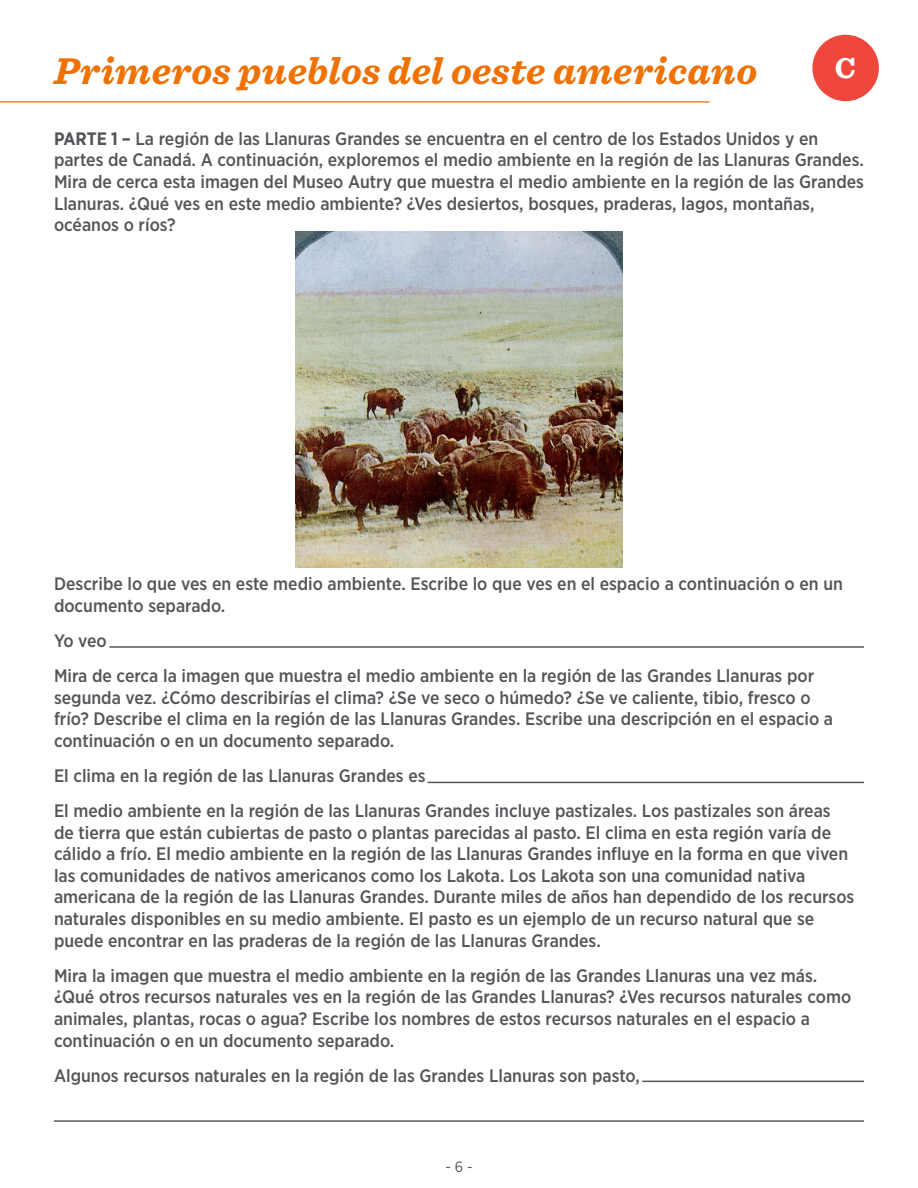
<style>
.page{position:relative;width:918px;height:1188px;background:#fff}
.page>*{position:absolute;margin:0;border:0;box-sizing:border-box;transform-origin:0 0}
.t1{font:italic 700 39px "Sentinel";letter-spacing:.01em;color:#ef7100}
._1_1_Header{font:700 30px "Sentinel";color:#fff}
.t2{font:500 18px/21.6px "Gotham Narrow";color:#535559}
.t3{font:15px "Gotham Narrow";color:#535559}
.s1{font-weight:700}
</style>
<div class="page">
<svg style="left:0;top:101px;width:710px;height:2px"></svg>
<img style="left:295px;top:231px;width:328px;height:337px">
<hr style="left:642px;top:1081px;width:222px;height:1px;background:#535559">
<hr style="left:54px;top:1120px;width:810px;height:2px;background:#535559">
<hr style="left:110px;top:646px;width:754px;height:2px;background:#535559">
<hr style="left:428px;top:782px;width:436px;height:1px;background:#535559">
<div style="left:812px;top:35px;width:67px;height:66px;background:#ef473c;border-radius:50%"></div>
<h1 class="t1" style="left:54px;top:40px;width:705px">Primeros pueblos del oeste americano</h1>
<p class="_1_1_Header" style="left:835px;top:44px;width:22px">C</p>
<p class="t2" style="left:54px;top:127px;width:812px"><span class="s1">PARTE 1 –</span> La región de las Llanuras Grandes se encuentra en el centro de los Estados Unidos y en partes de Canadá. A continuación, exploremos el medio ambiente en la región de las Llanuras Grandes.<br>Mira de cerca esta imagen del Museo Autry que muestra el medio ambiente en la región de las Grandes Llanuras. ¿Qué ves en este medio ambiente? ¿Ves desiertos, bosques, praderas, lagos, montañas, océanos o ríos?</p>
<p class="t2" style="left:54px;top:573px;width:790px">Describe lo que ves en este medio ambiente. Escribe lo que ves en el espacio a continuación o en un documento separado.</p>
<p class="t2" style="left:54px;top:630px;width:54px">Yo veo</p>
<p class="t2" style="left:54px;top:665px;width:781px">Mira de cerca la imagen que muestra el medio ambiente en la región de las Grandes Llanuras por segunda vez. ¿Cómo describirías el clima? ¿Se ve seco o húmedo? ¿Se ve caliente, tibio, fresco o frío? Describe el clima en la región de las Llanuras Grandes. Escribe una descripción en el espacio a continuación o en un documento separado.</p>
<p class="t2" style="left:54px;top:765px;width:373px">El clima en la región de las Llanuras Grandes es</p>
<p class="t2" style="left:54px;top:800px;width:802px">El medio ambiente en la región de las Llanuras Grandes incluye pastizales. Los pastizales son áreas de tierra que están cubiertas de pasto o plantas parecidas al pasto. El clima en esta región varía de cálido a frío. El medio ambiente en la región de las Llanuras Grandes influye en la forma en que viven las comunidades de nativos americanos como los Lakota. Los Lakota son una comunidad nativa americana de la región de las Llanuras Grandes. Durante miles de años han dependido de los recursos naturales disponibles en su medio ambiente. El pasto es un ejemplo de un recurso natural que se puede encontrar en las praderas de la región de las Llanuras Grandes.</p>
<p class="t2" style="left:54px;top:964px;width:799px">Mira la imagen que muestra el medio ambiente en la región de las Grandes Llanuras una vez más. ¿Qué otros recursos naturales ves en la región de las Grandes Llanuras? ¿Ves recursos naturales como animales, plantas, rocas o agua? Escribe los nombres de estos recursos naturales en el espacio a continuación o en un documento separado.</p>
<p class="t2" style="left:54px;top:1064px;width:587px">Algunos recursos naturales en la región de las Grandes Llanuras son pasto,</p>
<p class="t3" style="left:445px;top:1157px;width:29px">- 6 -</p>
</div>
